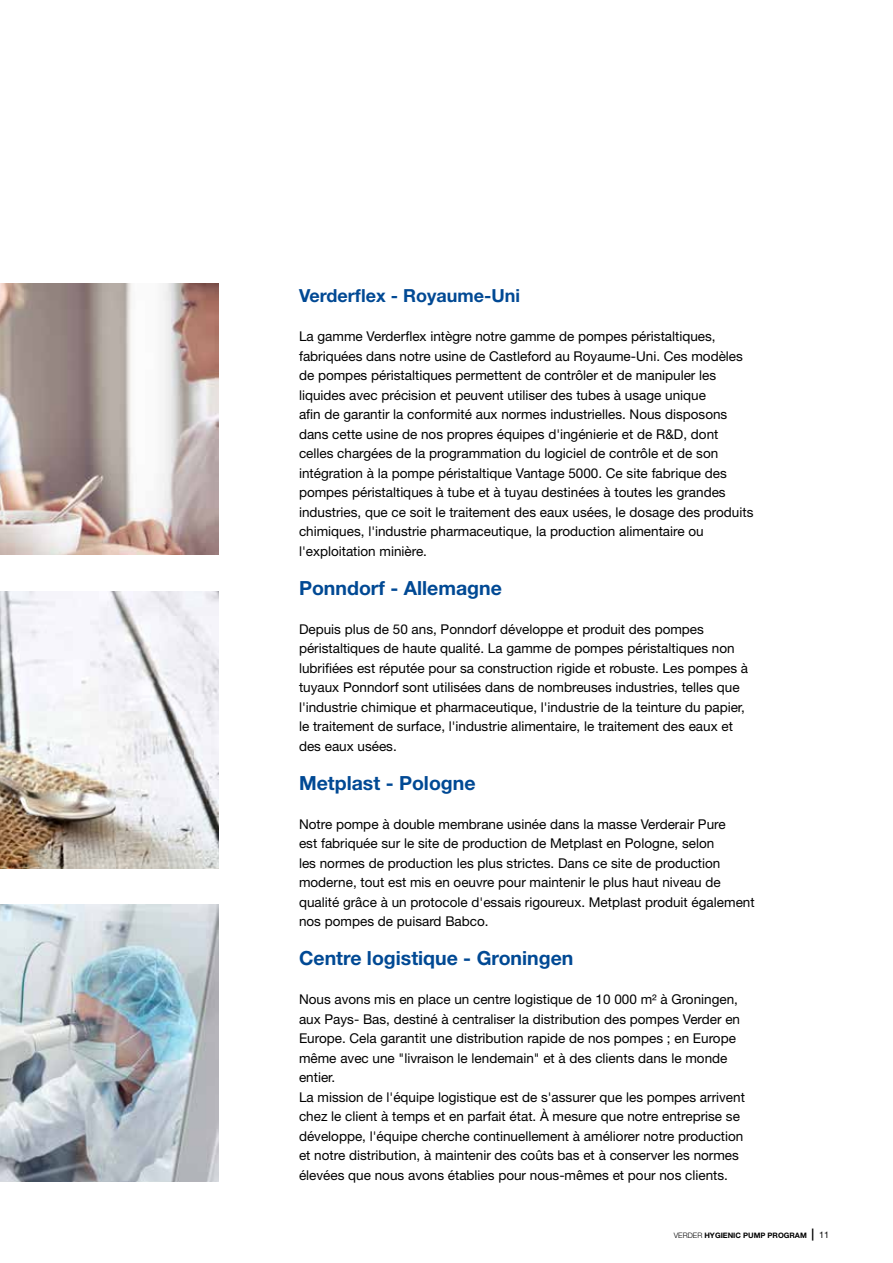
<style>
.page{position:relative;width:893px;height:1263px;background:#fff}
.page>*{position:absolute;margin:0;border:0;box-sizing:border-box;transform-origin:0 0}
.t1{font:700 19.5px "Helvetica Neue LT Std";color:#004994}
.t2{font:700 18px "Helvetica Neue LT Std";color:#004994}
.t3{font:13.5px/19.5px "Helvetica Neue LT Std";color:#000}
.t4{font:700 7.5px "Helvetica Neue LT Std";color:#000}
.s1{font-weight:300}
.s2{font-size:12px}
.s3{font-weight:400;font-size:9px}
</style>
<div class="page">
<img style="left:0;top:284px;width:218px;height:271px">
<img style="left:0;top:592px;width:218px;height:276px">
<img style="left:0;top:905px;width:218px;height:276px">
<h2 class="t2" style="left:299px;top:284px;width:222px">Verderflex - Royaume-Uni</h2>
<p class="t3" style="left:299px;top:326px;width:456px">La gamme Verderflex intègre notre gamme de pompes péristaltiques, fabriquées dans notre usine de Castleford au Royaume-Uni. Ces modèles de pompes péristaltiques permettent de contrôler et de manipuler les liquides avec précision et peuvent utiliser des tubes à usage unique<br>afin de garantir la conformité aux normes industrielles. Nous disposons dans cette usine de nos propres équipes d'ingénierie et de R&amp;D, dont celles chargées de la programmation du logiciel de contrôle et de son intégration à la pompe péristaltique Vantage 5000. Ce site fabrique des pompes péristaltiques à tube et à tuyau destinées à toutes les grandes industries, que ce soit le traitement des eaux usées, le dosage des produits chimiques, l'industrie pharmaceutique, la production alimentaire ou l'exploitation minière.</p>
<h1 class="t1" style="left:299px;top:576px;width:204px">Ponndorf - Allemagne</h1>
<p class="t3" style="left:299px;top:619px;width:451px">Depuis plus de 50 ans, Ponndorf développe et produit des pompes péristaltiques de haute qualité. La gamme de pompes péristaltiques non lubrifiées est réputée pour sa construction rigide et robuste. Les pompes à tuyaux Ponndorf sont utilisées dans de nombreuses industries, telles que l'industrie chimique et pharmaceutique, l'industrie de la teinture du papier, le traitement de surface, l'industrie alimentaire, le traitement des eaux et des eaux usées.</p>
<h1 class="t1" style="left:299px;top:771px;width:178px">Metplast - Pologne</h1>
<p class="t3" style="left:299px;top:814px;width:457px">Notre pompe à double membrane usinée dans la masse Verderair Pure<br>est fabriquée sur le site de production de Metplast en Pologne, selon<br>les normes de production les plus strictes. Dans ce site de production moderne, tout est mis en oeuvre pour maintenir le plus haut niveau de qualité grâce à un protocole d'essais rigoureux. Metplast produit également nos pompes de puisard Babco.</p>
<h1 class="t1" style="left:299px;top:946px;width:276px">Centre logistique - Groningen</h1>
<p class="t3" style="left:299px;top:989px;width:447px">Nous avons mis en place un centre logistique de 10 000 m² à Groningen, aux Pays- Bas, destiné à centraliser la distribution des pompes Verder en Europe. Cela garantit une distribution rapide de nos pompes ; en Europe même avec une "livraison le lendemain" et à des clients dans le monde entier.<br>La mission de l'équipe logistique est de s'assurer que les pompes arrivent chez le client à temps et en parfait état. À mesure que notre entreprise se développe, l'équipe cherche continuellement à améliorer notre production et notre distribution, à maintenir des coûts bas et à conserver les normes élevées que nous avons établies pour nous-mêmes et pour nos clients.</p>
<p class="t4" style="left:674px;top:1231px;width:157px"><span class="s1">VERDER</span> HYGIENIC PUMP PROGRAM <span class="s2">|</span> <span class="s3">11</span></p>
</div>
